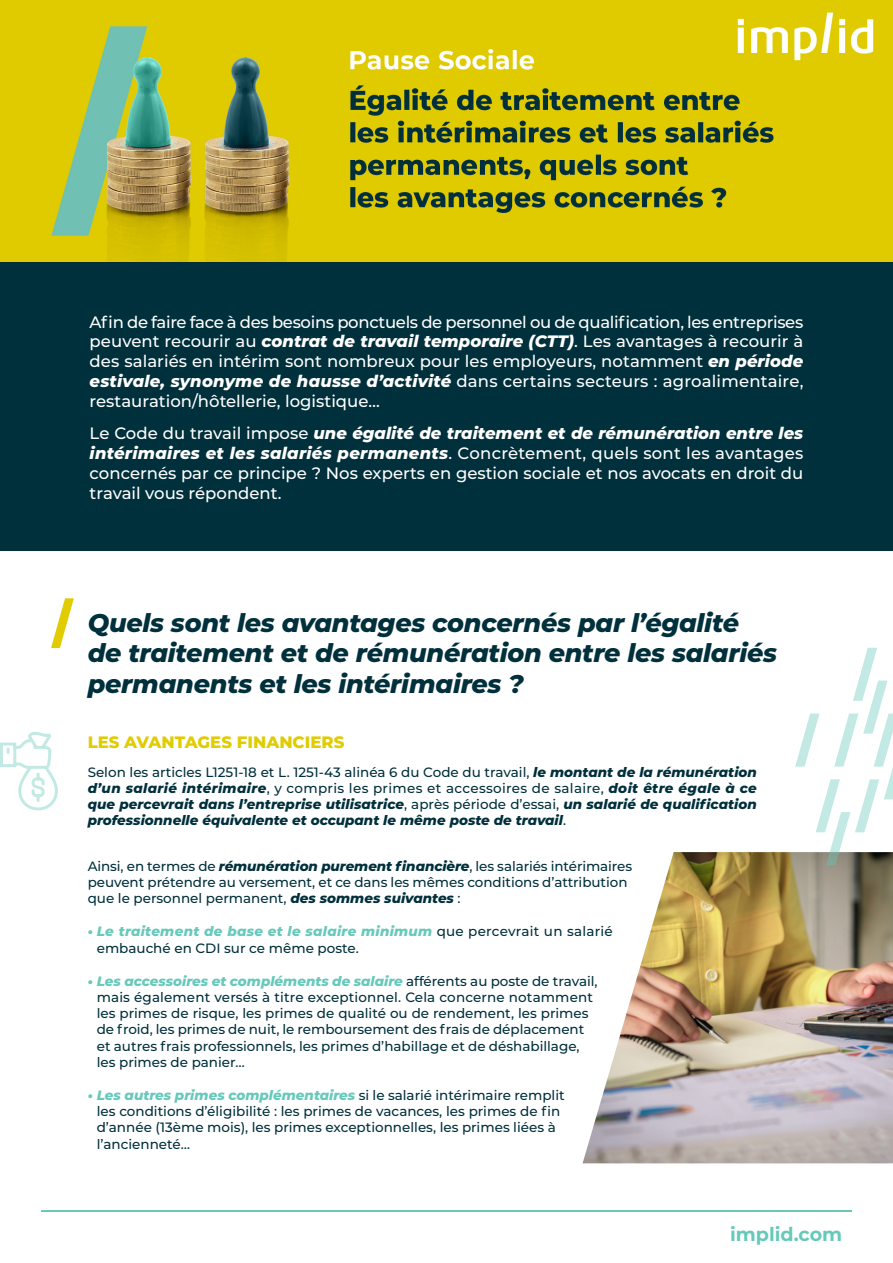
<style>
.page{position:relative;width:893px;height:1263px;background:#fff}
.page>*{position:absolute;margin:0;border:0;box-sizing:border-box;transform-origin:0 0}
.t1{font:italic 800 25.5px/30.6px "Montserrat";letter-spacing:-.01em;color:#00303c}
.t2{font:700 19.05px "Montserrat";color:#66c9ba}
.t3{font:500 16.5px/19.8px "Montserrat";color:#fff;text-align:justify}
.t4{font:800 16.5px "Montserrat";color:#e0cc00}
.t5{font:500 13.5px/16.2px "Montserrat";color:#00303c}
.t6{font:italic 800 13.5px/16.2px "Montserrat";color:#00303c;text-align:justify}
.s1{font-weight:800;font-style:italic}
.s2{font-weight:500;font-style:normal}
.s3{font-weight:800;font-style:italic;color:#66c9ba}
</style>
<div class="page">
<hr style="left:41px;top:1210px;width:811px;height:1px;background:#66c9ba">
<div style="left:0;top:262px;width:893px;height:289px;background:#00303c"></div>
<img style="left:0;top:0;width:893px;height:262px">
<svg style="left:51px;top:598px;width:23px;height:50px"></svg>
<img style="left:583px;top:852px;width:310px;height:311px">
<svg style="left:0;top:732px;width:58px;height:79px"></svg>
<svg style="left:795px;top:648px;width:98px;height:217px"></svg>
<p class="t3" style="left:90px;top:311px;width:715px">Afin de faire face à des besoins ponctuels de personnel ou de qualification, les entreprises peuvent recourir au <span class="s1">contrat de travail temporaire (CTT)</span>. Les avantages à recourir à des salariés en intérim sont nombreux pour les employeurs, notamment <span class="s1">en période estivale, synonyme de hausse d’activité</span> dans certains secteurs : agroalimentaire, restauration/hôtellerie, logistique…</p>
<p class="t3" style="left:90px;top:423px;width:715px">Le Code du travail impose <span class="s1">une égalité de traitement et de rémunération entre les intérimaires et les salariés permanents</span>. Concrètement, quels sont les avantages concernés par ce principe ? Nos experts en gestion sociale et nos avocats en droit du travail vous répondent.</p>
<p class="t1" style="left:88px;top:606px;width:691px">Quels sont les avantages concernés par l’égalité de traitement et de rémunération entre les salariés permanents et les intérimaires ?</p>
<p class="t4" style="left:88px;top:730px;width:258px">LES AVANTAGES FINANCIERS</p>
<p class="t6" style="left:88px;top:763px;width:671px"><span class="s2">Selon les articles L1251-18 et L. 1251-43 alinéa 6 du Code du travail,</span> le montant de la rémunération d’un salarié intérimaire<span class="s2">, y compris les primes et accessoires de salaire,</span> doit être égale à ce que percevrait dans l’entreprise utilisatrice<span class="s2">, après période d’essai,</span> un salarié de qualification professionnelle équivalente et occupant le même poste de travail<span class="s2">.</span></p>
<p class="t5" style="left:88px;top:857px;width:546px">Ainsi, en termes de <span class="s1">rémunération purement financière</span>, les salariés intérimaires peuvent prétendre au versement, et ce dans les mêmes conditions d’attribution que le personnel permanent, <span class="s1">des sommes suivantes</span> :</p>
<p class="t5" style="left:97px;top:923px;width:517px;text-indent:-9px"><span class="s3">• Le traitement de base et le salaire minimum</span> que percevrait un salarié embauché en CDI sur ce même poste.</p>
<p class="t5" style="left:97px;top:972px;width:502px;text-indent:-9px"><span class="s3">• Les accessoires et compléments de salaire</span> afférents au poste de travail, mais également versés à titre exceptionnel. Cela concerne notamment les primes de risque, les primes de qualité ou de rendement, les primes de froid, les primes de nuit, le remboursement des frais de déplacement et autres frais professionnels, les primes d’habillage et de déshabillage, les primes de panier…</p>
<p class="t5" style="left:97px;top:1086px;width:469px;text-indent:-9px"><span class="s3">• Les autres primes complémentaires</span> si le salarié intérimaire remplit les conditions d’éligibilité : les primes de vacances, les primes de fin d’année (13ème mois), les primes exceptionnelles, les primes liées à l’ancienneté…</p>
<h2 class="t2" style="left:730px;top:1221px;width:114px">implid.com</h2>
</div>
